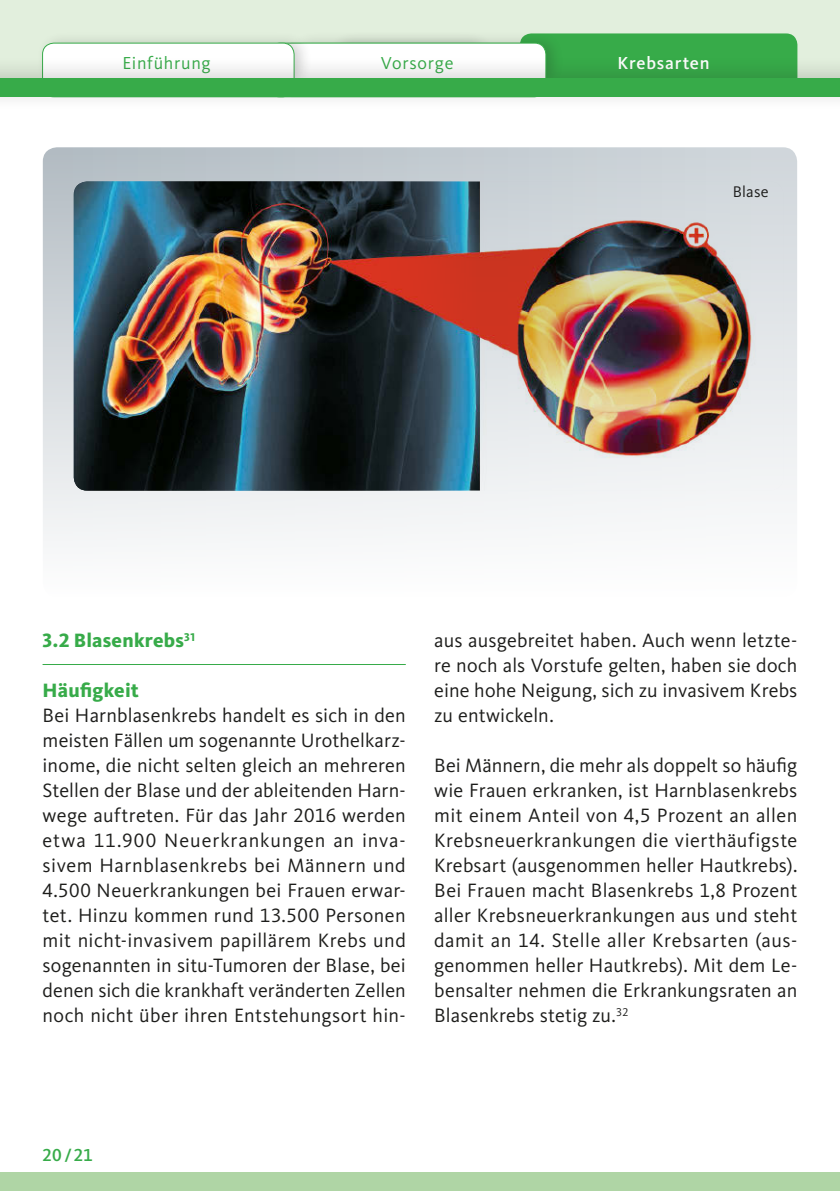
<style>
.page{position:relative;width:840px;height:1191px;background:#fff}
.page>*{position:absolute;margin:0;border:0;box-sizing:border-box;transform-origin:0 0}
.t1{font:20px/25px "Kievit Pro";letter-spacing:.01em;color:#1d1d1b;text-align:justify}
.t2{font:800 20px "Kievit Pro";letter-spacing:.01em;color:#37ab49}
.t3{font:18px "Kievit Pro";letter-spacing:.04em;color:#37ab49}
.t4{font:500 18px "Kievit Pro";letter-spacing:.045em;color:#fff}
.t5{font:500 18px "Kievit Pro";color:#37ab49}
.t6{font:16px "Kievit Pro";letter-spacing:.015em;color:#1d1d1b}
</style>
<div class="page">
<div style="left:0;top:0;width:839px;height:78px;background:#e2efdd"></div>
<div style="left:0;top:1172px;width:839px;height:19px;background:#afd5a5"></div>
<svg style="left:43px;top:147px;width:753px;height:450px"></svg>
<div style="left:519px;top:33px;width:278px;height:64px;background:#37ab49;border-radius:11px"></div>
<hr style="left:43px;top:664px;width:362px;height:1px;background:#37ab49">
<div style="left:287px;top:31px;width:276px;height:60px;background:#1d1d1b;opacity:.2"></div>
<div style="left:268px;top:43px;width:277px;height:54px;background:#fff;border-radius:11px"></div>
<div style="left:268px;top:43px;width:278px;height:54px;border:1px solid #37ab49;border-radius:11px"></div>
<div style="left:36px;top:31px;width:276px;height:61px;background:#1d1d1b;opacity:.2"></div>
<div style="left:43px;top:43px;width:251px;height:54px;background:#fff;border-radius:11px"></div>
<div style="left:42px;top:43px;width:252px;height:54px;border:1px solid #37ab49;border-radius:11px"></div>
<div style="left:0;top:55px;width:839px;height:56px;background:#1d1d1b;opacity:.2"></div>
<div style="left:0;top:78px;width:839px;height:19px;background:#37ab49"></div>
<img style="left:477px;top:181px;width:306px;height:309px">
<img style="left:74px;top:181px;width:403px;height:309px">
<p class="t3" style="left:122px;top:52px;width:90px">Einführung</p>
<p class="t3" style="left:380px;top:52px;width:74px">Vorsorge</p>
<p class="t4" style="left:617px;top:52px;width:94px">Krebsarten</p>
<p class="t6" style="left:732px;top:182px;width:38px">Blase</p>
<p class="t2" style="left:43px;top:628px;width:154px">3.2 Blasenkrebs<sup>31</sup></p>
<p class="t2" style="left:43px;top:678px;width:98px">Häufigkeit</p>
<p class="t1" style="left:43px;top:703px;width:364px">Bei Harnblasenkrebs handelt es sich in den meisten Fällen um sogenannte Urothelkarz&shy;inome, die nicht selten gleich an mehreren Stellen der Blase und der ableitenden Harn&shy;wege auftreten. Für das Jahr 2016 werden etwa 11.900 Neuerkrankungen an inva&shy;sivem Harnblasenkrebs bei Männern und 4.500 Neuerkrankungen bei Frauen erwar&shy;tet. Hinzu kommen rund 13.500 Personen mit nicht-invasivem papillärem Krebs und sogenannten in situ-Tumoren der Blase, bei denen sich die krankhaft veränderten Zellen noch nicht über ihren Entstehungsort hin-</p>
<p class="t1" style="left:434px;top:628px;width:364px">aus ausgebreitet haben. Auch wenn letzte&shy;re noch als Vorstufe gelten, haben sie doch eine hohe Neigung, sich zu invasivem Krebs zu entwickeln.</p>
<p class="t1" style="left:434px;top:753px;width:364px">Bei Männern, die mehr als doppelt so häufig wie Frauen erkranken, ist Harnblasenkrebs mit einem Anteil von 4,5 Prozent an allen Krebsneuerkrankungen die vierthäufigste Krebsart (ausgenommen heller Hautkrebs).<br>Bei Frauen macht Blasenkrebs 1,8 Prozent aller Krebsneuerkrankungen aus und steht damit an 14. Stelle aller Krebsarten (aus&shy;genommen heller Hautkrebs). Mit dem Le&shy;bensalter nehmen die Erkrankungsraten an Blasenkrebs stetig zu.<sup>32</sup></p>
<p class="t5" style="left:43px;top:1144px;width:52px">20/21</p>
</div>
